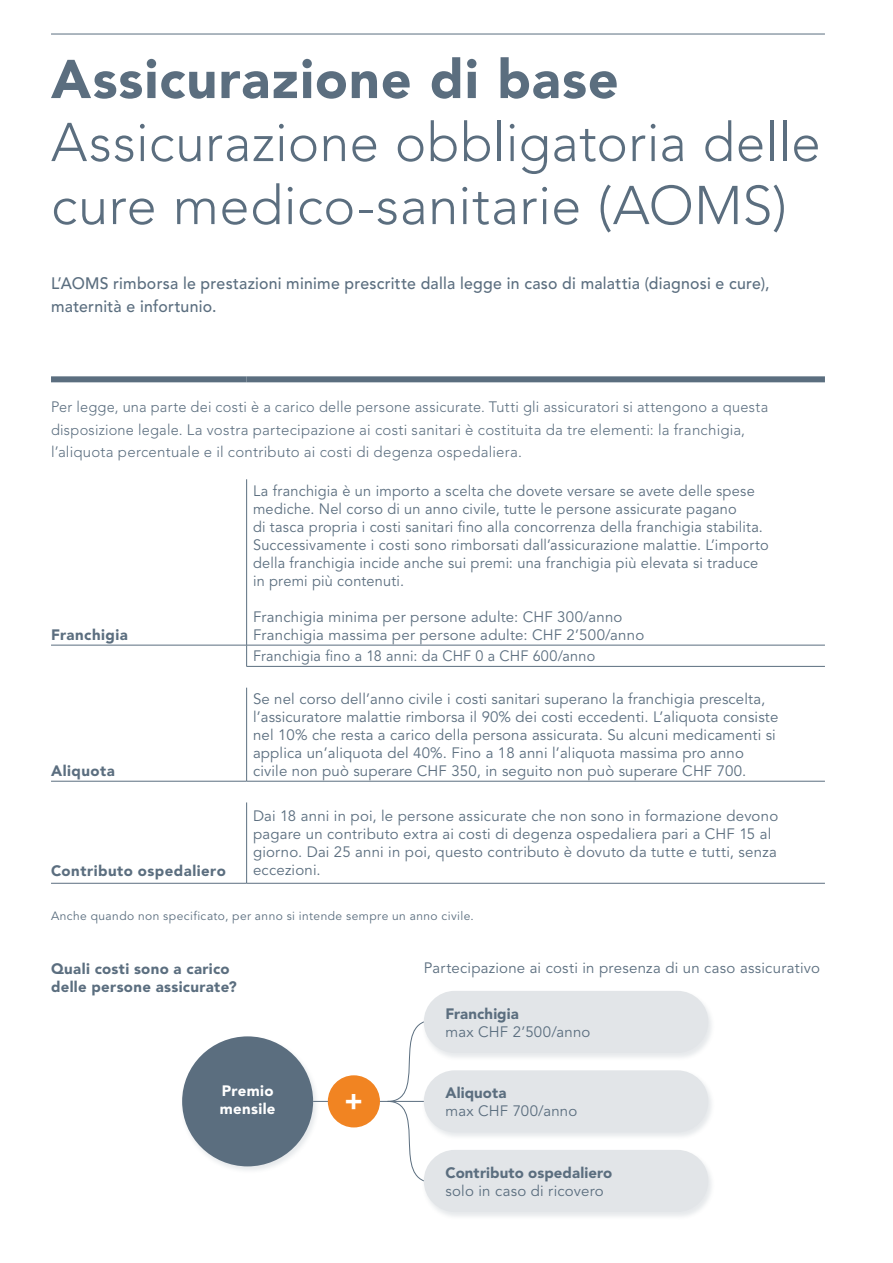
<style>
.page{position:relative;width:893px;height:1263px;background:#fff}
.page>*{position:absolute;margin:0;border:0;box-sizing:border-box;transform-origin:0 0}
.t1{font:300 54px/63px "Avenir";letter-spacing:.01em;color:#5b6e7f}
.t2{font:900 54px "Avenir";letter-spacing:.02em;color:#5b6e7f}
.t3{font:900 27.75px "Avenir";color:#fff}
.t4{font:500 16.5px/22.5px "Avenir";letter-spacing:.015em;color:#5b6e7f;scale:.96 1}
.t5{font:15px/18px "Avenir";letter-spacing:.015em;color:#5b6e7f}
.t6{font:300 15px/22.5px "Avenir";letter-spacing:.02em;color:#5b6e7f}
.t7{font:900 15px/18px "Avenir";letter-spacing:.025em;color:#5b6e7f}
.t8{font:15px "Avenir";letter-spacing:.015em;color:#5b6e7f;scale:.96 1}
.t9{font:900 15px "Avenir";letter-spacing:.005em;color:#5b6e7f}
.t10{font:900 15px/18px "Avenir";letter-spacing:.02em;color:#fff}
.t11{font:12px "Avenir";letter-spacing:.035em;color:#5b6e7f}
</style>
<div class="page">
<hr style="left:51px;top:34px;width:774px;height:1px;background:#5b6e7f">
<hr style="left:246px;top:479px;width:1px;height:166px;background:#5b6e7f">
<svg style="left:246px;top:646px;width:1px;height:20px"></svg>
<hr style="left:51px;top:645px;width:196px;height:1px;background:#5b6e7f">
<hr style="left:247px;top:645px;width:578px;height:1px;background:#5b6e7f">
<hr style="left:246px;top:666px;width:579px;height:1px;background:#5b6e7f">
<hr style="left:246px;top:688px;width:1px;height:93px;background:#5b6e7f">
<hr style="left:51px;top:781px;width:196px;height:1px;background:#5b6e7f">
<hr style="left:247px;top:781px;width:578px;height:1px;background:#5b6e7f">
<hr style="left:246px;top:802px;width:1px;height:81px;background:#5b6e7f">
<hr style="left:51px;top:883px;width:196px;height:1px;background:#5b6e7f">
<hr style="left:247px;top:883px;width:578px;height:1px;background:#5b6e7f">
<div style="left:51px;top:376px;width:196px;height:6px;background:#5b6e7f"></div>
<div style="left:247px;top:376px;width:578px;height:6px;background:#5b6e7f"></div>
<svg style="left:387px;top:1023px;width:34px;height:157px"></svg>
<hr style="left:313px;top:1101px;width:113px;height:1px;background:#5b6e7f">
<div style="left:421px;top:990px;width:294px;height:71px;background:#5b6e7f;opacity:.15"></div>
<div style="left:424px;top:991px;width:284px;height:62px;background:#e2e5e8;border-radius:31px"></div>
<div style="left:421px;top:1069px;width:294px;height:71px;background:#5b6e7f;opacity:.15"></div>
<div style="left:424px;top:1070px;width:284px;height:62px;background:#e2e5e8;border-radius:31px"></div>
<div style="left:421px;top:1149px;width:294px;height:71px;background:#5b6e7f;opacity:.15"></div>
<div style="left:424px;top:1150px;width:284px;height:62px;background:#e2e5e8;border-radius:31px"></div>
<div style="left:328px;top:1075px;width:52px;height:52px;background:#f18422;border-radius:50%"></div>
<div style="left:180px;top:1035px;width:140px;height:140px;background:#5b6e7f;opacity:.15"></div>
<div style="left:182px;top:1036px;width:131px;height:130px;background:#5b6e7f;border-radius:50%"></div>
<h1 class="t2" style="left:51px;top:47px;width:569px">Assicurazione di base</h1>
<h1 class="t1" style="left:51px;top:111px;width:771px">Assicurazione obbligatoria delle cure medico-sanitarie (AOMS)</h1>
<p class="t4" style="left:51px;top:272px;width:750px">L’AOMS rimborsa le prestazioni minime prescritte dalla legge in caso di malattia (diagnosi e cure), maternità e infortunio.</p>
<p class="t6" style="left:51px;top:396px;width:719px">Per legge, una parte dei costi è a carico delle persone assicurate. Tutti gli assicuratori si attengono a questa disposizione legale. La vostra partecipazione ai costi sanitari è costituita da tre elementi: la franchigia, l’aliquota percentuale e il contributo ai costi di degenza ospedaliera.</p>
<p class="t7" style="left:51px;top:626px;width:78px">Franchigia</p>
<p class="t7" style="left:51px;top:762px;width:65px">Aliquota</p>
<p class="t5" style="left:253px;top:482px;width:517px">La franchigia è un importo a scelta che dovete versare se avete delle spese mediche. Nel corso di un anno civile, tutte le persone assicurate pagano<br>di tasca propria i costi sanitari fino alla concorrenza della franchigia stabilita.<br>Successivamente i costi sono rimborsati dall’assicurazione malattie. L’importo della franchigia incide anche sui premi: una franchigia più elevata si traduce in premi più contenuti.</p>
<p class="t5" style="left:253px;top:608px;width:393px">Franchigia minima per persone adulte: CHF 300/anno<br>Franchigia massima per persone adulte: CHF 2’500/anno</p>
<p class="t8" style="left:253px;top:648px;width:358px">Franchigia fino a 18 anni: da CHF 0 a CHF 600/anno</p>
<p class="t5" style="left:253px;top:690px;width:527px">Se nel corso dell’anno civile i costi sanitari superano la franchigia prescelta, l’assicuratore malattie rimborsa il 90% dei costi eccedenti. L’aliquota consiste nel 10% che resta a carico della persona assicurata. Su alcuni medicamenti si applica un’aliquota del 40%. Fino a 18 anni l’aliquota massima pro anno civile non può superare CHF 350, in seguito non può superare CHF 700.</p>
<p class="t5" style="left:253px;top:808px;width:527px">Dai 18 anni in poi, le persone assicurate che non sono in formazione devono pagare un contributo extra ai costi di degenza ospedaliera pari a CHF 15 al giorno. Dai 25 anni in poi, questo contributo è dovuto da tutte e tutti, senza eccezioni.</p>
<p class="t11" style="left:51px;top:909px;width:424px">Anche quando non specificato, per anno si intende sempre un anno civile.</p>
<p class="t7" style="left:51px;top:861px;width:176px">Contributo ospedaliero</p>
<p class="t7" style="left:51px;top:959px;width:187px">Quali costi sono a carico delle persone assicurate?</p>
<p class="t10" style="left:220px;top:1082px;width:57px">Premio mensile</p>
<h2 class="t3" style="left:345px;top:1083px;width:20px">+</h2>
<p class="t5" style="left:424px;top:960px;width:398px">Partecipazione ai costi in presenza di un caso assicurativo</p>
<p class="t9" style="left:445px;top:1004px;width:75px">Franchigia</p>
<p class="t5" style="left:445px;top:1023px;width:147px">max CHF 2’500/anno</p>
<p class="t7" style="left:445px;top:1084px;width:63px">Aliquota</p>
<p class="t5" style="left:445px;top:1102px;width:133px">max CHF 700/anno</p>
<p class="t9" style="left:445px;top:1164px;width:169px">Contributo ospedaliero</p>
<p class="t5" style="left:445px;top:1182px;width:160px">solo in caso di ricovero</p>
</div>
